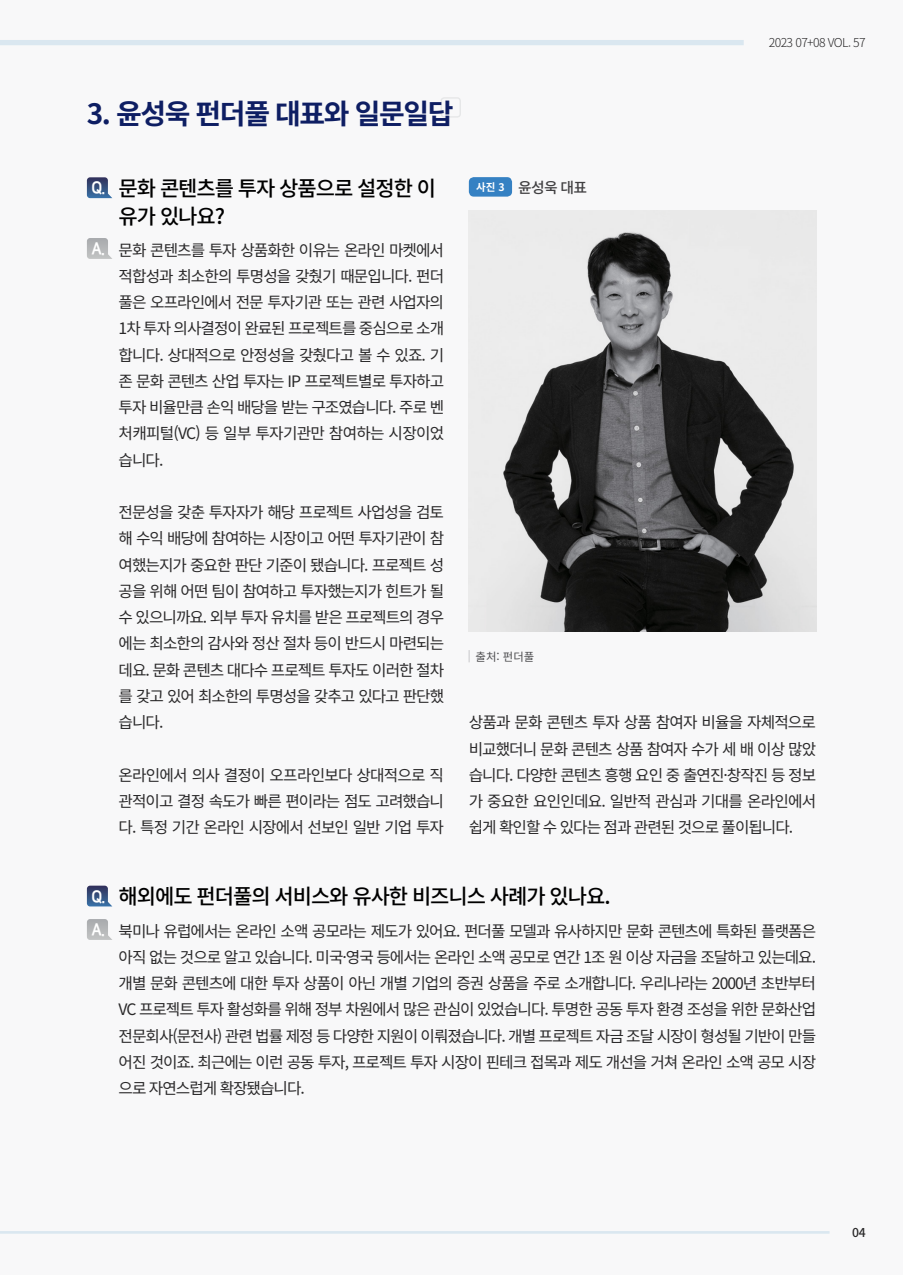
<style>
.page{position:relative;width:903px;height:1275px;background:#f8f8f9}
.page>*{position:absolute;margin:0;border:0;box-sizing:border-box;transform-origin:0 0}
.t1{font:700 28px "Noto Sans CJ Kkr";letter-spacing:-.05em;color:#0e1e63}
.t2{font:500 21px/28px "Noto Sans CJ Kkr";letter-spacing:-.05em;color:#000}
.t3{font:15.75px/26.2px "Noto Sans CJ Kkr";letter-spacing:-.065em;color:#292829;text-align:justify}
.t4{font:500 14.88px "Noto Sans KR";color:#414042}
.t5{font:300 12.25px "Noto Sans CJ Kkr";letter-spacing:-.05em;color:#292829}
.t6{font:500 12.25px "Noto Sans CJ Kkr";color:#292829}
.t7{font:11.38px "Noto Sans CJ Kkr";color:#4d4d4f}
.s1{font-family:"Nanum Square EB";font-weight:400;font-size:16.8px;color:#fff}
.s2{font-family:"Nanum Square EB";font-size:16.8px;color:#fff}
.s3{font-weight:700;font-size:10.5px;color:#fff}
</style>
<div class="page">
<div style="left:0;top:40px;width:744px;height:5px;background:#dae7f0"></div>
<div style="left:441px;top:97px;width:20px;height:21px;border:1px solid #e6e7e8;border-radius:3px"></div>
<svg style="left:87px;top:177px;width:25px;height:21px"></svg>
<svg style="left:87px;top:238px;width:25px;height:21px"></svg>
<div style="left:469px;top:177px;width:43px;height:20px;background:#3581c3;border-radius:5px"></div>
<img style="left:469px;top:211px;width:347px;height:420px">
<svg style="left:469px;top:650px;width:1px;height:12px"></svg>
<svg style="left:87px;top:886px;width:25px;height:20px"></svg>
<svg style="left:87px;top:919px;width:25px;height:21px"></svg>
<hr style="left:0;top:1231px;width:829px;height:3px;background:#dae7f0">
<p class="t5" style="left:769px;top:36px;width:98px">2023 07+08 VOL. 57</p>
<h1 class="t1" style="left:87px;top:98px;width:368px">3. 윤성욱 펀더풀 대표와 일문일답</h1>
<h2 class="t2" style="left:119px;top:174px;width:319px;text-indent:-27px"><span class="s1">Q.</span> 문화 콘텐츠를 투자 상품으로 설정한 이 유가 있나요?</h2>
<p class="t3" style="left:119px;top:237px;width:327px;text-indent:-27px"><span class="s2">A.</span> 문화 콘텐츠를 투자 상품화한 이유는 온라인 마켓에서 적합성과 최소한의 투명성을 갖췄기 때문입니다. 펀더 풀은 오프라인에서 전문 투자기관 또는 관련 사업자의 1차 투자 의사결정이 완료된 프로젝트를 중심으로 소개 합니다. 상대적으로 안정성을 갖췄다고 볼 수 있죠. 기 존 문화 콘텐츠 산업 투자는 IP 프로젝트별로 투자하고 투자 비율만큼 손익 배당을 받는 구조였습니다. 주로 벤 처캐피털(VC) 등 일부 투자기관만 참여하는 시장이었 습니다.</p>
<p class="t3" style="left:119px;top:499px;width:327px">전문성을 갖춘 투자자가 해당 프로젝트 사업성을 검토 해 수익 배당에 참여하는 시장이고 어떤 투자기관이 참 여했는지가 중요한 판단 기준이 됐습니다. 프로젝트 성 공을 위해 어떤 팀이 참여하고 투자했는지가 힌트가 될 수 있으니까요. 외부 투자 유치를 받은 프로젝트의 경우 에는 최소한의 감사와 정산 절차 등이 반드시 마련되는 데요. 문화 콘텐츠 대다수 프로젝트 투자도 이러한 절차 를 갖고 있어 최소한의 투명성을 갖추고 있다고 판단했 습니다.</p>
<p class="t3" style="left:119px;top:762px;width:327px">온라인에서 의사 결정이 오프라인보다 상대적으로 직 관적이고 결정 속도가 빠른 편이라는 점도 고려했습니 다. 특정 기간 온라인 시장에서 선보인 일반 기업 투자</p>
<p class="t4" style="left:476px;top:179px;width:112px"><span class="s3">사진 3</span> 윤성욱 대표</p>
<p class="t7" style="left:476px;top:650px;width:60px">출처: 펀더풀</p>
<p class="t3" style="left:469px;top:710px;width:349px">상품과 문화 콘텐츠 투자 상품 참여자 비율을 자체적으로 비교했더니 문화 콘텐츠 상품 참여자 수가 세 배 이상 많았 습니다. 다양한 콘텐츠 흥행 요인 중 출연진·창작진 등 정보 가 중요한 요인인데요. 일반적 관심과 기대를 온라인에서 쉽게 확인할 수 있다는 점과 관련된 것으로 풀이됩니다.</p>
<h2 class="t2" style="left:91px;top:883px;width:521px"><span class="s1">Q.</span> 해외에도 펀더풀의 서비스와 유사한 비즈니스 사례가 있나요.</h2>
<p class="t3" style="left:119px;top:918px;width:699px;text-indent:-27px"><span class="s2">A.</span> 북미나 유럽에서는 온라인 소액 공모라는 제도가 있어요. 펀더풀 모델과 유사하지만 문화 콘텐츠에 특화된 플랫폼은 아직 없는 것으로 알고 있습니다. 미국·영국 등에서는 온라인 소액 공모로 연간 1조 원 이상 자금을 조달하고 있는데요. 개별 문화 콘텐츠에 대한 투자 상품이 아닌 개별 기업의 증권 상품을 주로 소개합니다. 우리나라는 2000년 초반부터 VC 프로젝트 투자 활성화를 위해 정부 차원에서 많은 관심이 있었습니다. 투명한 공동 투자 환경 조성을 위한 문화산업 전문회사(문전사) 관련 법률 제정 등 다양한 지원이 이뤄졌습니다. 개별 프로젝트 자금 조달 시장이 형성될 기반이 만들 어진 것이죠. 최근에는 이런 공동 투자, 프로젝트 투자 시장이 핀테크 접목과 제도 개선을 거쳐 온라인 소액 공모 시장 으로 자연스럽게 확장됐습니다.</p>
<p class="t6" style="left:852px;top:1226px;width:15px">04</p>
</div>
